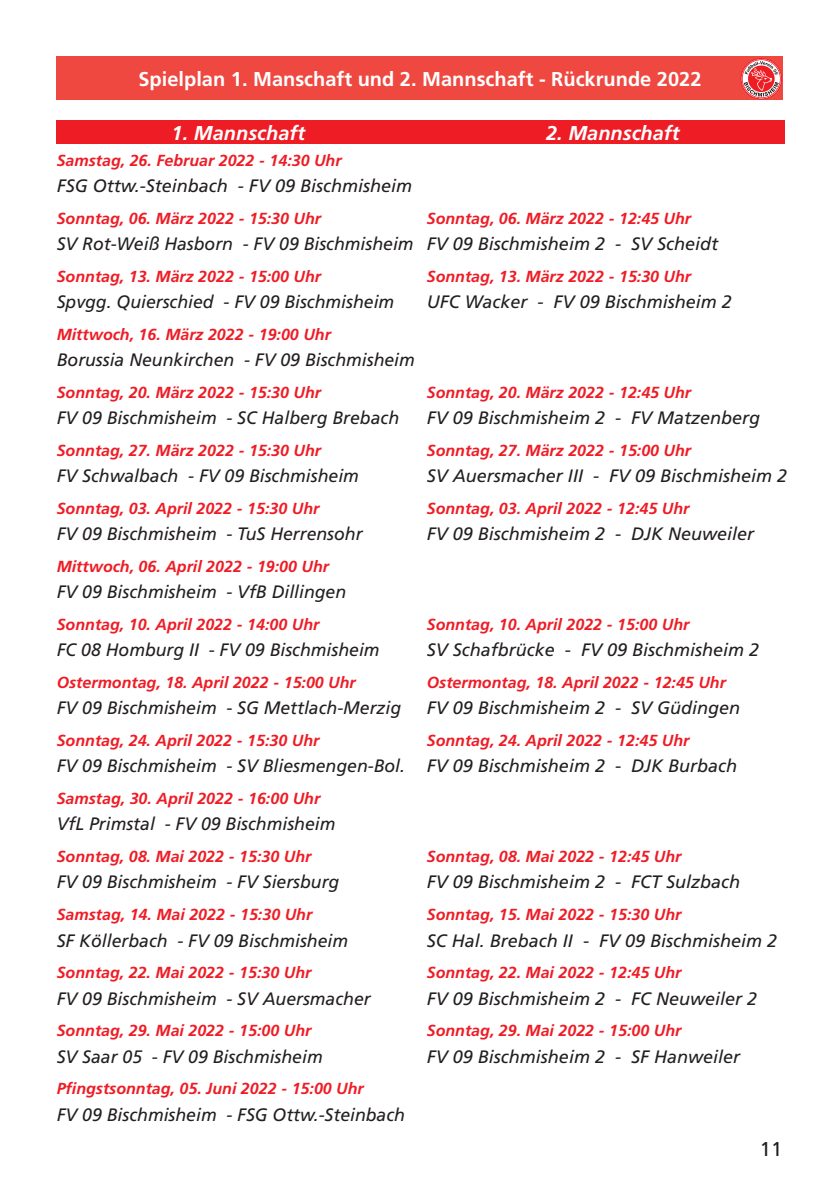
<style>
.page{position:relative;width:840px;height:1191px;background:#fff}
.page>*{position:absolute;margin:0;border:0;box-sizing:border-box;transform-origin:0 0}
.t1{font:700 20px "Frutiger LT";color:#fff}
.t2{font:italic 700 20px "Frutiger LT";color:#fff}
.t3{font:20px "Frutiger LT";color:#231f20}
.t4{font:italic 18px "Frutiger LT";color:#231f20}
.t5{font:italic 700 16px "Frutiger LT";color:#ee1c25}
</style>
<div class="page">
<div style="left:57px;top:57px;width:725px;height:43px;background:#ef4841"></div>
<div style="left:740px;top:58px;width:41px;height:41px;border:1px solid #ee1d23;border-radius:50%"></div>
<svg style="left:741px;top:59px;width:39px;height:39px"></svg>
<div style="left:57px;top:120px;width:727px;height:23px;background:#ee1c25"></div>
<p class="t1" style="left:138px;top:67px;width:564px">Spielplan 1. Manschaft und 2. Mannschaft - Rückrunde 2022</p>
<p class="t2" style="left:171px;top:121px;width:135px">1. Mannschaft</p>
<p class="t5" style="left:57px;top:151px;width:286px">Samstag, 26. Februar 2022 - 14:30 Uhr</p>
<p class="t4" style="left:57px;top:175px;width:357px">FSG Ottw.-Steinbach - FV 09 Bischmisheim</p>
<p class="t5" style="left:57px;top:209px;width:266px">Sonntag, 06. März 2022 - 15:30 Uhr</p>
<p class="t4" style="left:57px;top:233px;width:358px">SV Rot-Weiß Hasborn - FV 09 Bischmisheim</p>
<p class="t5" style="left:57px;top:267px;width:266px">Sonntag, 13. März 2022 - 15:00 Uhr</p>
<p class="t4" style="left:57px;top:291px;width:339px">Spvgg. Quierschied - FV 09 Bischmisheim</p>
<p class="t5" style="left:57px;top:325px;width:275px">Mittwoch, 16. März 2022 - 19:00 Uhr</p>
<p class="t4" style="left:57px;top:349px;width:359px">Borussia Neunkirchen - FV 09 Bischmisheim</p>
<p class="t5" style="left:57px;top:383px;width:266px">Sonntag, 20. März 2022 - 15:30 Uhr</p>
<p class="t4" style="left:57px;top:407px;width:344px">FV 09 Bischmisheim - SC Halberg Brebach</p>
<p class="t5" style="left:57px;top:441px;width:266px">Sonntag, 27. März 2022 - 15:30 Uhr</p>
<p class="t4" style="left:57px;top:465px;width:303px">FV Schwalbach - FV 09 Bischmisheim</p>
<p class="t5" style="left:57px;top:499px;width:264px">Sonntag, 03. April 2022 - 15:30 Uhr</p>
<p class="t4" style="left:57px;top:523px;width:307px">FV 09 Bischmisheim - TuS Herrensohr</p>
<p class="t5" style="left:57px;top:557px;width:274px">Mittwoch, 06. April 2022 - 19:00 Uhr</p>
<p class="t4" style="left:57px;top:581px;width:291px">FV 09 Bischmisheim - VfB Dillingen</p>
<p class="t5" style="left:57px;top:615px;width:264px">Sonntag, 10. April 2022 - 14:00 Uhr</p>
<p class="t4" style="left:57px;top:639px;width:324px">FC 08 Homburg II - FV 09 Bischmisheim</p>
<p class="t5" style="left:57px;top:673px;width:300px">Ostermontag, 18. April 2022 - 15:00 Uhr</p>
<p class="t4" style="left:57px;top:697px;width:346px">FV 09 Bischmisheim - SG Mettlach-Merzig</p>
<p class="t5" style="left:57px;top:731px;width:264px">Sonntag, 24. April 2022 - 15:30 Uhr</p>
<p class="t4" style="left:57px;top:755px;width:349px">FV 09 Bischmisheim - SV Bliesmengen-Bol.</p>
<p class="t5" style="left:57px;top:789px;width:265px">Samstag, 30. April 2022 - 16:00 Uhr</p>
<p class="t4" style="left:57px;top:813px;width:280px">VfL Primstal - FV 09 Bischmisheim</p>
<p class="t5" style="left:57px;top:847px;width:256px">Sonntag, 08. Mai 2022 - 15:30 Uhr</p>
<p class="t4" style="left:57px;top:871px;width:284px">FV 09 Bischmisheim - FV Siersburg</p>
<p class="t5" style="left:57px;top:905px;width:257px">Samstag, 14. Mai 2022 - 15:30 Uhr</p>
<p class="t4" style="left:57px;top:929px;width:293px">SF Köllerbach - FV 09 Bischmisheim</p>
<p class="t5" style="left:57px;top:963px;width:256px">Sonntag, 22. Mai 2022 - 15:30 Uhr</p>
<p class="t4" style="left:57px;top:987px;width:315px">FV 09 Bischmisheim - SV Auersmacher</p>
<p class="t5" style="left:57px;top:1021px;width:256px">Sonntag, 29. Mai 2022 - 15:00 Uhr</p>
<p class="t4" style="left:57px;top:1045px;width:267px">SV Saar 05 - FV 09 Bischmisheim</p>
<p class="t5" style="left:57px;top:1079px;width:308px">Pfingstsonntag, 05. Juni 2022 - 15:00 Uhr</p>
<p class="t4" style="left:57px;top:1103px;width:349px">FV 09 Bischmisheim - FSG Ottw.-Steinbach</p>
<p class="t2" style="left:545px;top:121px;width:135px">2. Mannschaft</p>
<p class="t5" style="left:426px;top:209px;width:266px">Sonntag, 06. März 2022 - 12:45 Uhr</p>
<p class="t4" style="left:426px;top:233px;width:293px">FV 09 Bischmisheim 2 - SV Scheidt</p>
<p class="t5" style="left:426px;top:267px;width:266px">Sonntag, 13. März 2022 - 15:30 Uhr</p>
<p class="t4" style="left:426px;top:291px;width:306px">UFC Wacker - FV 09 Bischmisheim 2</p>
<p class="t5" style="left:426px;top:383px;width:266px">Sonntag, 20. März 2022 - 12:45 Uhr</p>
<p class="t4" style="left:426px;top:407px;width:335px">FV 09 Bischmisheim 2 - FV Matzenberg</p>
<p class="t5" style="left:426px;top:441px;width:266px">Sonntag, 27. März 2022 - 15:00 Uhr</p>
<p class="t4" style="left:426px;top:465px;width:362px">SV Auersmacher III - FV 09 Bischmisheim 2</p>
<p class="t5" style="left:426px;top:499px;width:264px">Sonntag, 03. April 2022 - 12:45 Uhr</p>
<p class="t4" style="left:426px;top:523px;width:329px">FV 09 Bischmisheim 2 - DJK Neuweiler</p>
<p class="t5" style="left:426px;top:615px;width:264px">Sonntag, 10. April 2022 - 15:00 Uhr</p>
<p class="t4" style="left:426px;top:639px;width:334px">SV Schafbrücke - FV 09 Bischmisheim 2</p>
<p class="t5" style="left:426px;top:673px;width:300px">Ostermontag, 18. April 2022 - 12:45 Uhr</p>
<p class="t4" style="left:426px;top:697px;width:315px">FV 09 Bischmisheim 2 - SV Güdingen</p>
<p class="t5" style="left:426px;top:731px;width:264px">Sonntag, 24. April 2022 - 12:45 Uhr</p>
<p class="t4" style="left:426px;top:755px;width:312px">FV 09 Bischmisheim 2 - DJK Burbach</p>
<p class="t5" style="left:426px;top:847px;width:256px">Sonntag, 08. Mai 2022 - 12:45 Uhr</p>
<p class="t4" style="left:426px;top:871px;width:315px">FV 09 Bischmisheim 2 - FCT Sulzbach</p>
<p class="t5" style="left:426px;top:905px;width:256px">Sonntag, 15. Mai 2022 - 15:30 Uhr</p>
<p class="t4" style="left:426px;top:929px;width:352px">SC Hal. Brebach II - FV 09 Bischmisheim 2</p>
<p class="t5" style="left:426px;top:963px;width:256px">Sonntag, 22. Mai 2022 - 12:45 Uhr</p>
<p class="t4" style="left:426px;top:987px;width:332px">FV 09 Bischmisheim 2 - FC Neuweiler 2</p>
<p class="t5" style="left:426px;top:1021px;width:256px">Sonntag, 29. Mai 2022 - 15:00 Uhr</p>
<p class="t4" style="left:426px;top:1045px;width:315px">FV 09 Bischmisheim 2 - SF Hanweiler</p>
<p class="t3" style="left:759px;top:1137px;width:24px">11</p>
</div>
